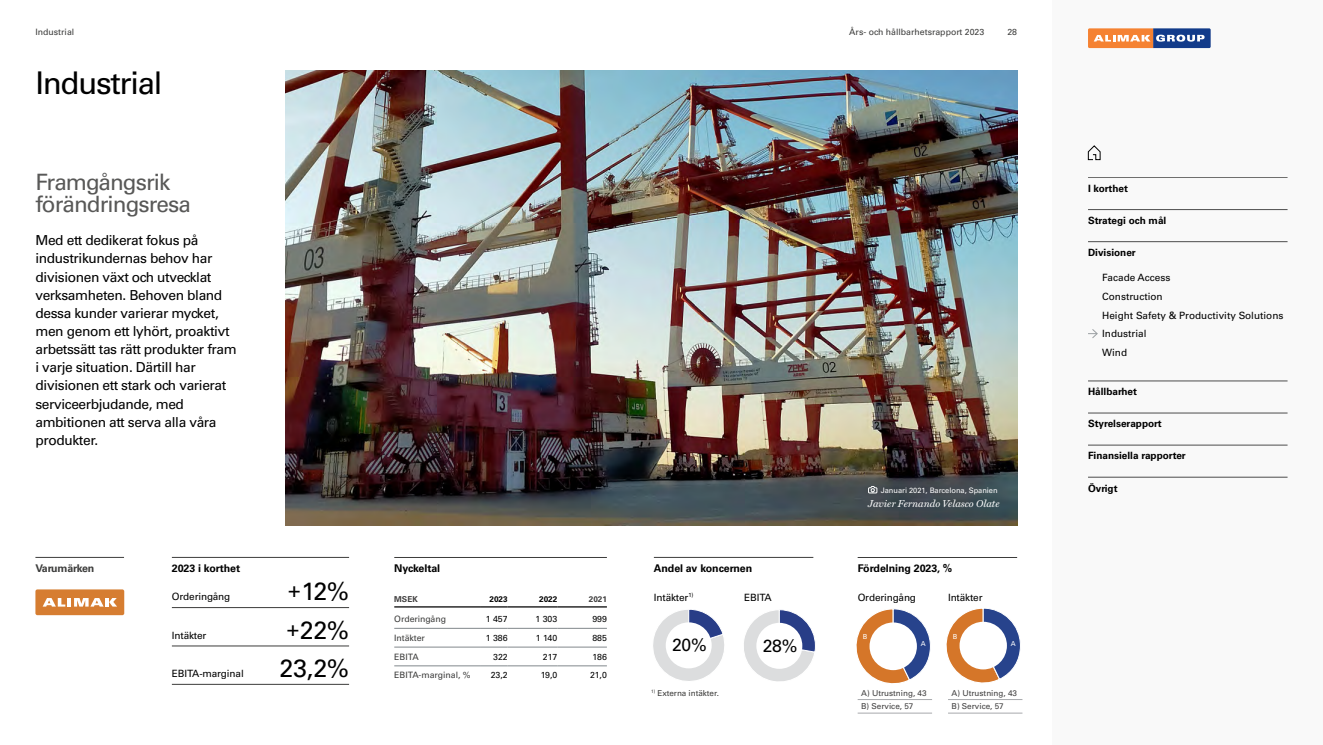
<style>
.page{position:relative;width:1323px;height:745px;background:#fff}
.page>*{position:absolute;margin:0;border:0;box-sizing:border-box;transform-origin:0 0}
.t1{font:31.25px "Univers LT Std";letter-spacing:-.04em;color:#000}
.t2{font:25px "Univers LT Std";color:#000}
.t3{font:22.5px/22.5px "Univers LT Std";letter-spacing:-.04em;color:#585857}
.t4{font:17.62px "Univers LT Std";color:#000}
.t5{font:13.75px/18.1px "Univers LT Std";letter-spacing:-.03em;color:#000}
.t6{font:700 10.62px "Univers LT Std";letter-spacing:-.005em;color:#000}
.t7{font:700 10.62px "Univers LT Std";letter-spacing:-.015em;color:#3c3c3b}
.t8{font:10px/18.8px "Univers LT Std";letter-spacing:-.015em;color:#000}
.t9{font:700 10px "Univers LT Std";color:#000}
.t10{font:italic 10px "Miller Text";color:#fff}
.t11{font:8.75px "Univers LT Std";letter-spacing:-.005em;color:#3c3c3b}
.t12{font:8.75px "Univers LT Std";letter-spacing:-.005em;color:#000}
.t13{font:8.12px/13.5px "Univers LT Std";color:#3f3e3e}
.t14{font:8.12px "Univers LT Std";letter-spacing:-.005em;color:#3c3c3b}
.t15{font:700 8.12px "Univers LT Std";color:#3f3e3e}
.t16{font:700 8.12px "Univers LT Std";color:#000}
.t17{font:7.5px "Univers LT Std";letter-spacing:-.005em;color:#fff}
.t18{font:6.88px "Univers LT Std";color:#fff}
.s1{font-size:21.25px}
</style>
<div class="page">
<img style="left:285px;top:71px;width:732px;height:453px">
<svg style="left:744px;top:609px;width:72px;height:73px"></svg>
<div style="left:756px;top:622px;width:46px;height:46px;background:#fff;border-radius:50%"></div>
<hr style="left:654px;top:557px;width:159px;height:1px;background:#3c3c3b">
<svg style="left:653px;top:609px;width:71px;height:72px"></svg>
<div style="left:666px;top:622px;width:46px;height:46px;background:#fff;border-radius:50%"></div>
<hr style="left:857px;top:557px;width:160px;height:1px;background:#3c3c3b">
<svg style="left:856px;top:609px;width:75px;height:74px"></svg>
<div style="left:869px;top:622px;width:48px;height:47px;background:#fff;border-radius:50%"></div>
<hr style="left:857px;top:698px;width:75px;height:1px;background:#a7a9ac">
<hr style="left:857px;top:712px;width:75px;height:1px;background:#a7a9ac">
<svg style="left:946px;top:608px;width:75px;height:75px"></svg>
<div style="left:959px;top:621px;width:48px;height:48px;background:#fff;border-radius:50%"></div>
<hr style="left:948px;top:698px;width:74px;height:1px;background:#a7a9ac">
<hr style="left:948px;top:712px;width:74px;height:1px;background:#a7a9ac">
<hr style="left:35px;top:557px;width:89px;height:1px;background:#3c3c3b">
<hr style="left:394px;top:627px;width:86px;height:1px;background:#82888c">
<svg style="left:480px;top:627px;width:28px;height:1px"></svg>
<hr style="left:508px;top:627px;width:49px;height:1px;background:#82888c">
<hr style="left:557px;top:627px;width:50px;height:1px;background:#82888c">
<hr style="left:394px;top:646px;width:86px;height:1px;background:#82888c">
<svg style="left:480px;top:646px;width:28px;height:1px"></svg>
<hr style="left:508px;top:646px;width:49px;height:1px;background:#82888c">
<hr style="left:557px;top:646px;width:50px;height:1px;background:#82888c">
<hr style="left:394px;top:665px;width:86px;height:1px;background:#82888c">
<svg style="left:480px;top:665px;width:28px;height:1px"></svg>
<hr style="left:508px;top:665px;width:49px;height:1px;background:#82888c">
<hr style="left:557px;top:665px;width:50px;height:1px;background:#82888c">
<hr style="left:394px;top:606px;width:86px;height:1px;background:#000">
<svg style="left:480px;top:606px;width:28px;height:1px"></svg>
<hr style="left:508px;top:606px;width:49px;height:1px;background:#000">
<hr style="left:557px;top:606px;width:50px;height:1px;background:#000">
<hr style="left:394px;top:557px;width:213px;height:1px;background:#3c3c3b">
<hr style="left:172px;top:607px;width:177px;height:1px;background:#3c3c3b">
<hr style="left:172px;top:645px;width:177px;height:1px;background:#3c3c3b">
<hr style="left:172px;top:683px;width:177px;height:1px;background:#3c3c3b">
<hr style="left:172px;top:557px;width:177px;height:1px;background:#3c3c3b">
<svg style="left:868px;top:485px;width:9px;height:8px"></svg>
<div style="left:35px;top:589px;width:89px;height:25px;background:#d67d31;border-radius:2px"></div>
<svg style="left:43px;top:598px;width:74px;height:8px"></svg>
<div style="left:1052px;top:0;width:271px;height:744px;background:#f9f9f9"></div>
<svg style="left:1088px;top:28px;width:122px;height:20px;background:#a07e79"></svg>
<svg style="left:1087px;top:145px;width:14px;height:15px"></svg>
<hr style="left:1088px;top:177px;width:199px;height:1px;background:#6f6f6e">
<hr style="left:1088px;top:209px;width:199px;height:1px;background:#4d4d4d">
<hr style="left:1088px;top:241px;width:199px;height:1px;background:#4d4d4d">
<hr style="left:1088px;top:380px;width:199px;height:1px;background:#4d4d4d">
<hr style="left:1088px;top:412px;width:199px;height:1px;background:#4d4d4d">
<hr style="left:1088px;top:444px;width:199px;height:1px;background:#4d4d4d">
<hr style="left:1088px;top:476px;width:199px;height:1px;background:#4d4d4d">
<svg style="left:1088px;top:329px;width:10px;height:9px"></svg>
<p class="t11" style="left:35px;top:27px;width:40px">Industrial</p>
<p class="t11" style="left:849px;top:27px;width:137px">Års- och hållbarhetsrapport 2023</p>
<p class="t11" style="left:1007px;top:27px;width:11px">28</p>
<h1 class="t1" style="left:35px;top:64px;width:129px">Industrial</h1>
<h3 class="t3" style="left:35px;top:171px;width:157px">Framgångsrik förändringsresa</h3>
<p class="t5" style="left:35px;top:231px;width:203px">Med ett dedikerat fokus på industrikundernas behov har divisionen växt och utvecklat verksamheten. Behoven bland dessa kunder varierar mycket, men genom ett lyhört, proaktivt arbetssätt tas rätt produkter fram i varje situation. Därtill har divisionen ett stark och varierat serviceerbjudande, med ambitionen att serva alla våra produkter.</p>
<p class="t7" style="left:35px;top:561px;width:61px">Varumärken</p>
<p class="t6" style="left:172px;top:561px;width:70px">2023 i korthet</p>
<p class="t8" style="left:172px;top:587px;width:60px">Orderingång</p>
<h2 class="t2" style="left:288px;top:576px;width:62px"><span class="s1">+</span>12%</h2>
<p class="t8" style="left:172px;top:625px;width:36px">Intäkter</p>
<h2 class="t2" style="left:287px;top:614px;width:64px"><span class="s1">+</span>22%</h2>
<p class="t8" style="left:172px;top:663px;width:73px">EBITA-marginal</p>
<h2 class="t2" style="left:280px;top:653px;width:71px">23,2%</h2>
<p class="t6" style="left:394px;top:561px;width:47px">Nyckeltal</p>
<p class="t15" style="left:394px;top:593px;width:25px">MSEK</p>
<p class="t16" style="left:490px;top:593px;width:20px">2023</p>
<p class="t16" style="left:539px;top:593px;width:20px">2022</p>
<p class="t15" style="left:589px;top:593px;width:20px">2021</p>
<p class="t11" style="left:394px;top:613px;width:53px">Orderingång</p>
<p class="t12" style="left:486px;top:613px;width:23px">1 457</p>
<p class="t12" style="left:535px;top:613px;width:23px">1 303</p>
<p class="t12" style="left:592px;top:613px;width:16px">999</p>
<p class="t11" style="left:394px;top:632px;width:32px">Intäkter</p>
<p class="t12" style="left:486px;top:632px;width:23px">1 386</p>
<p class="t12" style="left:536px;top:632px;width:23px">1 140</p>
<p class="t12" style="left:592px;top:632px;width:16px">885</p>
<p class="t11" style="left:394px;top:651px;width:26px">EBITA</p>
<p class="t12" style="left:493px;top:651px;width:16px">322</p>
<p class="t12" style="left:543px;top:651px;width:16px">217</p>
<p class="t12" style="left:592px;top:651px;width:16px">186</p>
<p class="t11" style="left:394px;top:669px;width:78px">EBITA-marginal, %</p>
<p class="t12" style="left:491px;top:669px;width:18px">23,2</p>
<p class="t12" style="left:541px;top:669px;width:18px">19,0</p>
<p class="t12" style="left:590px;top:669px;width:18px">21,0</p>
<p class="t6" style="left:654px;top:561px;width:100px">Andel av koncernen</p>
<p class="t8" style="left:654px;top:587px;width:41px">Intäkter<sup>1)</sup></p>
<p class="t4" style="left:672px;top:634px;width:36px">20%</p>
<p class="t14" style="left:651px;top:687px;width:69px"><sup>1)</sup> Externa intäkter.</p>
<p class="t8" style="left:744px;top:587px;width:29px">EBITA</p>
<p class="t4" style="left:763px;top:634px;width:36px">28%</p>
<p class="t17" style="left:881px;top:485px;width:118px">Januari 2021, Barcelona, Spanien</p>
<p class="t10" style="left:868px;top:498px;width:133px">Javier Fernando Velasco Olate</p>
<p class="t6" style="left:857px;top:561px;width:96px">Fördelning 2023, %</p>
<p class="t8" style="left:857px;top:587px;width:60px">Orderingång</p>
<p class="t18" style="left:921px;top:639px;width:6px">A</p>
<p class="t8" style="left:948px;top:587px;width:36px">Intäkter</p>
<p class="t18" style="left:952px;top:631px;width:6px">B</p>
<p class="t18" style="left:862px;top:632px;width:6px">B</p>
<p class="t18" style="left:1011px;top:638px;width:6px">A</p>
<p class="t13" style="left:861px;top:685px;width:67px">A) Utrustning, 43<br>B) Service, 57</p>
<p class="t13" style="left:951px;top:685px;width:67px">A) Utrustning, 43<br>B) Service, 57</p>
<p class="t9" style="left:1088px;top:182px;width:42px">I korthet</p>
<p class="t9" style="left:1088px;top:214px;width:80px">Strategi och mål</p>
<p class="t9" style="left:1088px;top:246px;width:49px">Divisioner</p>
<p class="t8" style="left:1102px;top:268px;width:183px">Facade Access<br>Construction<br>Height Safety &amp; Productivity Solutions<br>Industrial<br>Wind</p>
<p class="t9" style="left:1088px;top:385px;width:51px">Hållbarhet</p>
<p class="t9" style="left:1088px;top:417px;width:75px">Styrelserapport</p>
<p class="t9" style="left:1088px;top:450px;width:99px">Finansiella rapporter</p>
<p class="t9" style="left:1088px;top:482px;width:31px">Övrigt</p>
</div>
